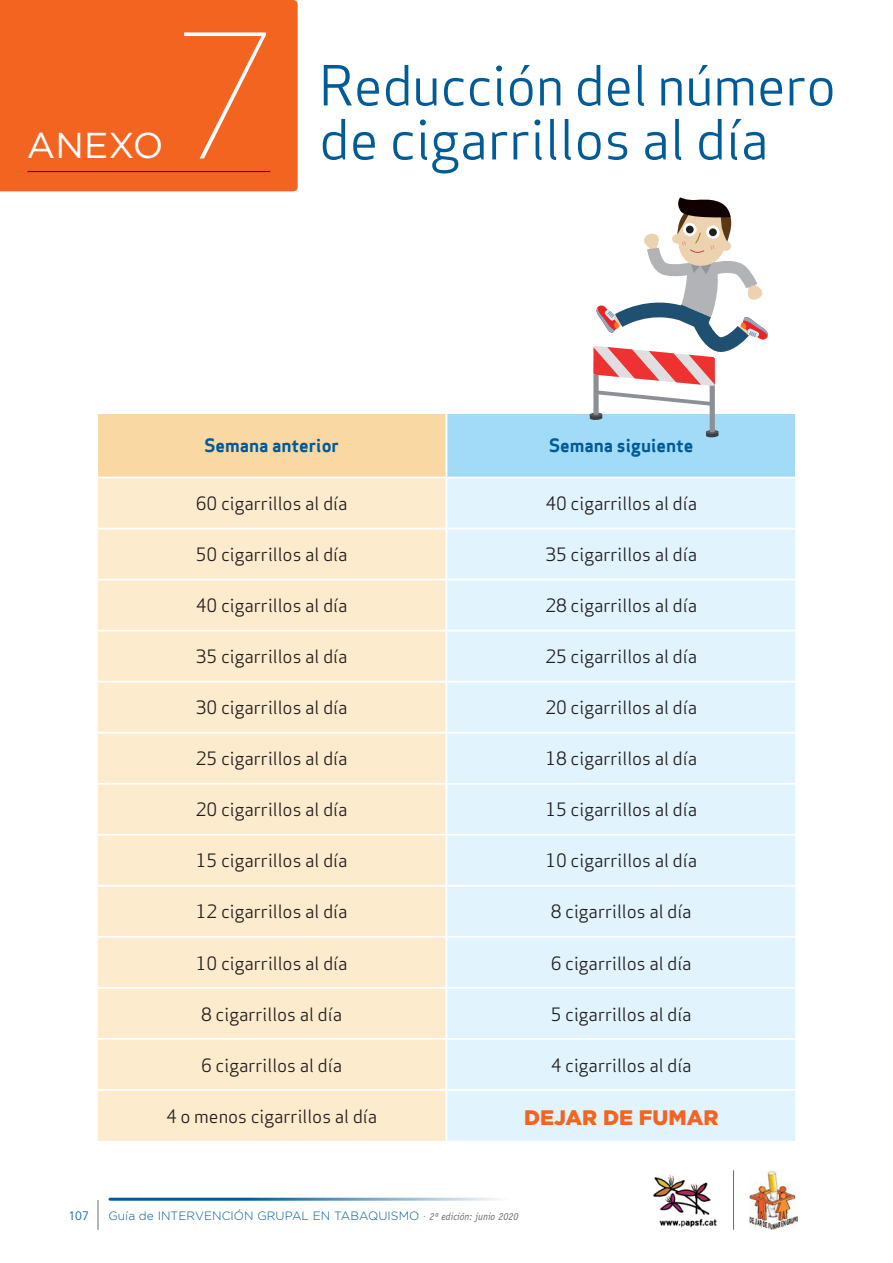
<style>
.page{position:relative;width:893px;height:1263px;background:#fff}
.page>*{position:absolute;margin:0;border:0;box-sizing:border-box;transform-origin:0 0}
.t1{font:100 180px "Gotham";color:#fff}
.t2{font:54px "Apex Sans Book T";letter-spacing:-.01em;color:#005b97}
.t3{font:36px "Gotham";letter-spacing:.005em;color:#fff}
.t4{font:900 21px "Gotham";color:#f36421}
.t5{font:18px "Apex Sans Book T";color:#231f20}
.t6{font:18px "Apex Sans Bold T";color:#005b97}
.t7{font:300 12.3px "Frutiger";color:#005b97}
.t8{font:300 12px "Gotham";letter-spacing:.005em;color:#005b97}
.s1{color:#3775aa}
.s2{font-family:"Officina Sans Std";font-weight:400;font-style:italic;font-size:10.5px;color:#6c6d70}
</style>
<div class="page">
<hr style="left:98px;top:1200px;width:1px;height:30px;background:#6c6d70">
<hr style="left:110px;top:1198px;width:401px;height:3px;background:#005b97">
<img style="left:653px;top:1175px;width:64px;height:53px">
<hr style="left:733px;top:1170px;width:1px;height:60px;background:#6c6d70">
<img style="left:749px;top:1171px;width:48px;height:58px">
<div style="left:0;top:0;width:298px;height:191px;background:#f36421"></div>
<hr style="left:27px;top:171px;width:243px;height:1px;background:#231f20">
<div style="left:98px;top:414px;width:348px;height:63px;background:#fad8a4"></div>
<div style="left:446px;top:414px;width:349px;height:63px;background:#a1dbf7"></div>
<div style="left:98px;top:478px;width:348px;height:663px;background:#fcebcd"></div>
<div style="left:447px;top:478px;width:348px;height:663px;background:#e1f3fc"></div>
<hr style="left:446px;top:414px;width:1px;height:63px;background:#fff">
<hr style="left:98px;top:528px;width:348px;height:1px;background:#fff">
<hr style="left:446px;top:528px;width:349px;height:1px;background:#fff">
<hr style="left:98px;top:579px;width:348px;height:1px;background:#fff">
<hr style="left:446px;top:579px;width:349px;height:1px;background:#fff">
<hr style="left:98px;top:630px;width:348px;height:1px;background:#fff">
<hr style="left:446px;top:630px;width:349px;height:1px;background:#fff">
<hr style="left:98px;top:681px;width:348px;height:1px;background:#fff">
<hr style="left:446px;top:681px;width:349px;height:1px;background:#fff">
<hr style="left:98px;top:732px;width:348px;height:1px;background:#fff">
<hr style="left:446px;top:732px;width:349px;height:1px;background:#fff">
<hr style="left:98px;top:783px;width:348px;height:2px;background:#fff">
<hr style="left:446px;top:783px;width:349px;height:2px;background:#fff">
<hr style="left:98px;top:834px;width:348px;height:2px;background:#fff">
<hr style="left:446px;top:834px;width:349px;height:2px;background:#fff">
<hr style="left:98px;top:885px;width:348px;height:2px;background:#fff">
<hr style="left:446px;top:885px;width:349px;height:2px;background:#fff">
<hr style="left:98px;top:936px;width:348px;height:2px;background:#fff">
<hr style="left:446px;top:936px;width:349px;height:2px;background:#fff">
<hr style="left:98px;top:987px;width:348px;height:2px;background:#fff">
<hr style="left:446px;top:987px;width:349px;height:2px;background:#fff">
<hr style="left:98px;top:1038px;width:348px;height:2px;background:#fff">
<hr style="left:446px;top:1038px;width:349px;height:2px;background:#fff">
<hr style="left:98px;top:1089px;width:348px;height:2px;background:#fff">
<hr style="left:446px;top:1089px;width:349px;height:2px;background:#fff">
<hr style="left:706px;top:433px;width:12px;height:4px;background:#3c3f41;border-radius:50%">
<svg style="left:706px;top:430px;width:12px;height:4px"></svg>
<div style="left:710px;top:378px;width:5px;height:54px;background:#8b9097;border-radius:2px"></div>
<svg style="left:590px;top:416px;width:12px;height:4px"></svg>
<svg style="left:590px;top:415px;width:12px;height:3px"></svg>
<div style="left:590px;top:412px;width:12px;height:5px;background:#55595e;border-radius:50%"></div>
<div style="left:593px;top:361px;width:6px;height:54px;background:#8b9097;border-radius:2px"></div>
<svg style="left:593px;top:197px;width:175px;height:209px"></svg>
<h3 class="t3" style="left:27px;top:126px;width:138px">ANEXO</h3>
<h1 class="t1" style="left:175px;top:-2px;width:97px">7</h1>
<h2 class="t2" style="left:319px;top:51px;width:519px">Reducción del número</h2>
<h2 class="t2" style="left:319px;top:105px;width:451px">de cigarrillos al día</h2>
<p class="t6" style="left:204px;top:434px;width:136px">Semana anterior</p>
<p class="t6" style="left:549px;top:434px;width:146px">Semana siguiente</p>
<p class="t5" style="left:196px;top:492px;width:153px">60 cigarrillos al día</p>
<p class="t5" style="left:545px;top:492px;width:153px">40 cigarrillos al día</p>
<p class="t5" style="left:196px;top:543px;width:153px">50 cigarrillos al día</p>
<p class="t5" style="left:545px;top:543px;width:153px">35 cigarrillos al día</p>
<p class="t5" style="left:196px;top:594px;width:153px">40 cigarrillos al día</p>
<p class="t5" style="left:545px;top:594px;width:153px">28 cigarrillos al día</p>
<p class="t5" style="left:196px;top:645px;width:153px">35 cigarrillos al día</p>
<p class="t5" style="left:545px;top:645px;width:153px">25 cigarrillos al día</p>
<p class="t5" style="left:196px;top:696px;width:153px">30 cigarrillos al día</p>
<p class="t5" style="left:545px;top:696px;width:153px">20 cigarrillos al día</p>
<p class="t5" style="left:196px;top:747px;width:153px">25 cigarrillos al día</p>
<p class="t5" style="left:545px;top:747px;width:153px">18 cigarrillos al día</p>
<p class="t5" style="left:196px;top:798px;width:153px">20 cigarrillos al día</p>
<p class="t5" style="left:545px;top:798px;width:153px">15 cigarrillos al día</p>
<p class="t5" style="left:196px;top:849px;width:153px">15 cigarrillos al día</p>
<p class="t5" style="left:545px;top:849px;width:153px">10 cigarrillos al día</p>
<p class="t5" style="left:196px;top:900px;width:153px">12 cigarrillos al día</p>
<p class="t5" style="left:551px;top:900px;width:142px">8 cigarrillos al día</p>
<p class="t5" style="left:196px;top:951px;width:153px">10 cigarrillos al día</p>
<p class="t5" style="left:551px;top:951px;width:142px">6 cigarrillos al día</p>
<p class="t5" style="left:201px;top:1002px;width:142px">8 cigarrillos al día</p>
<p class="t5" style="left:551px;top:1002px;width:142px">5 cigarrillos al día</p>
<p class="t5" style="left:201px;top:1053px;width:142px">6 cigarrillos al día</p>
<p class="t5" style="left:551px;top:1053px;width:142px">4 cigarrillos al día</p>
<p class="t5" style="left:166px;top:1105px;width:212px">4 o menos cigarrillos al día</p>
<p class="t4" style="left:524px;top:1105px;width:196px">DEJAR DE FUMAR</p>
<p class="t7" style="left:68px;top:1208px;width:22px">107</p>
<p class="t8" style="left:108px;top:1209px;width:411px">Guía de INTERVENCIÓN GRUPAL EN TABAQUISMO <span class="s1">·</span> <span class="s2">2ª edición: junio 2020</span></p>
</div>
